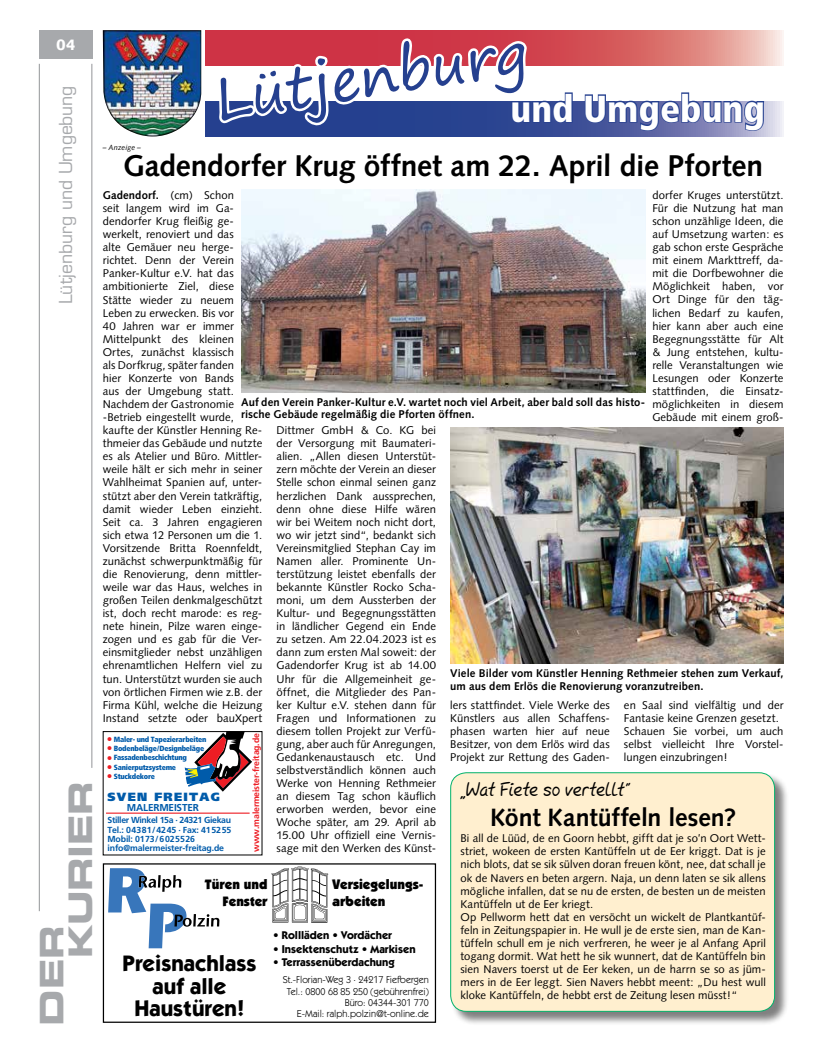
<style>
.page{position:relative;width:819px;height:1053px;background:#fff}
.page>*{position:absolute;margin:0;border:0;box-sizing:border-box;transform-origin:0 0}
.t1{font:57.5px "Segoe Print";color:#25408f}
.t2{font:900 condensed 37.5px "Frutiger LT Std";color:#fff}
.t3{font:32.5px/28.9px "Eurostile LT Std Bold Ex 2";letter-spacing:-.01em;color:#a7a9ac}
.t4{font:700 30px "Syntax LT Std";letter-spacing:-.005em;color:#000}
.t5{font:700 25px "Syntax LT Std";letter-spacing:-.005em;color:#000}
.t6{font:700 22.5px/22.5px "Itc Kabel";color:#000;text-align:center}
.t7{font:18.75px "Mcgannahan";letter-spacing:-.01em;color:#000;scale:.95 1}
.t8{font:17.5px "Eurostile LT Std";letter-spacing:-.005em;color:#a7a9ac}
.t9{font:900 15px "Syntax LT Std";color:#fff}
.t10{font:900 13.75px/16.5px "Itc Kabel";color:#000;text-align:right}
.t11{font:900 11.88px "Frutiger LT Std";letter-spacing:.11em;color:#005baa}
.t12{font:11.25px/13px "Syntax";letter-spacing:.005em;color:#000}
.t13{font:700 11.25px/12.5px "Syntax LT Std";letter-spacing:.01em;color:#000}
.t14{font:700 11.25px "Itc Kabel";color:#000}
.t15{font:10px/11.2px "Itc Kabel";color:#000;text-align:right}
.t16{font:700 10px "Frutiger LT Std";letter-spacing:-.02em;color:#005baa}
.t17{font:700 8.75px/9.4px "Frutiger LT Std";letter-spacing:-.02em;color:#005baa}
.t18{font:700 8.75px "Frutiger LT Std";letter-spacing:-.02em;color:#ed1d24}
.t19{font:900 condensed 7.5px "Frutiger LT Std";letter-spacing:-.03em;color:#005baa}
.t20{font:italic 7.5px "Syntax LT Std";letter-spacing:.01em;color:#000}
.s1{font-weight:700}
.s2{font-size:11.25px;color:#ed1d24}
</style>
<div class="page">
<hr style="left:39px;top:64px;width:1px;height:847px;background:#939598">
<hr style="left:92px;top:64px;width:1px;height:703px;background:#939598">
<div style="left:39px;top:30px;width:53px;height:29px;background:#a7a9ac"></div>
<svg style="left:108px;top:868px;width:111px;height:80px"></svg>
<svg style="left:271px;top:866px;width:57px;height:56px"></svg>
<div style="left:103px;top:863px;width:333px;height:159px;border:1px solid #000"></div>
<hr style="left:106px;top:812px;width:143px;height:1px;background:#ed1d24">
<svg style="left:185px;top:731px;width:67px;height:60px"></svg>
<svg style="left:206px;top:101px;width:577px;height:35px;background:#818aba"></svg>
<svg style="left:206px;top:30px;width:577px;height:36px;background:#db7273"></svg>
<svg style="left:583px;top:92px;width:182px;height:40px"></svg>
<img style="left:103px;top:30px;width:98px;height:106px">
<svg style="left:214px;top:36px;width:360px;height:100px"></svg>
<img style="left:241px;top:189px;width:404px;height:203px">
<img style="left:450px;top:427px;width:333px;height:236px">
<div style="left:451px;top:773px;width:338px;height:252px;background:#000;opacity:.5"></div>
<div style="left:450px;top:772px;width:324px;height:239px;background:#ffefcf;border-radius:16px"></div>
<div style="left:450px;top:772px;width:325px;height:239px;border:1px solid #00b26b;border-radius:16px"></div>
<p class="t9" style="left:56px;top:36px;width:21px">04</p>
<p class="t8" style="left:55px;top:304px;width:220px;rotate:-90deg">Lütjenburg und Umgebung</p>
<p class="t3" style="left:37px;top:958px;width:179px;text-indent:-67px;rotate:-90deg">DER<br>KURIER</p>
<p class="t1" style="left:207px;top:50px;width:317px;rotate:-9deg">Lütjenburg</p>
<p class="t2" style="left:510px;top:86px;width:256px">und Umgebung</p>
<p class="t20" style="left:103px;top:143px;width:40px">– Anzeige –</p>
<p class="t4" style="left:123px;top:148px;width:641px">Gadendorfer Krug öffnet am 22. April die Pforten</p>
<p class="t12" style="left:652px;top:188px;width:133px;text-align:justify">dorfer Kruges unterstützt.<br>Für die Nutzung hat man schon unzählige Ideen, die auf Umsetzung warten: es gab schon erste Gespräche mit einem Markttreff, da&shy;mit die Dorfbewohner die Möglichkeit haben, vor Ort Dinge für den täg&shy;lichen Bedarf zu kaufen, hier kann aber auch eine Begegnungsstätte für Alt &amp; Jung entstehen, kultu&shy;relle Veranstaltungen wie Lesungen oder Konzerte stattfinden, die Einsatz&shy;möglichkeiten in diesem Gebäude mit einem groß-</p>
<p class="t12" style="left:103px;top:188px;width:161px"><span class="s1">Gadendorf.</span> (cm) Schon<br>seit langem wird im Ga&shy;dendorfer Krug fleißig ge&shy;werkelt, renoviert und das<br>alte Gemäuer neu herge&shy;richtet. Denn der Verein<br>Panker-Kultur e.V. hat das ambitionierte Ziel, diese<br>Stätte wieder zu neuem<br>Leben zu erwecken. Bis vor<br>40 Jahren war er immer<br>Mittelpunkt des kleinen<br>Ortes, zunächst klassisch<br>als Dorfkrug, später fanden<br>hier Konzerte von Bands<br>aus der Umgebung statt.<br>Nachdem der Gastronomie -Betrieb eingestellt wurde, kaufte der Künstler Henning Re&shy;thmeier das Gebäude und nutzte es als Atelier und Büro. Mittler&shy;weile hält er sich mehr in seiner<br>Wahlheimat Spanien auf, unter&shy;stützt aber den Verein tatkräftig, damit wieder Leben einzieht.<br>Seit ca. 3 Jahren engagieren sich etwa 12 Personen um die 1.<br>Vorsitzende Britta Roennfeldt, zunächst schwerpunktmäßig für die Renovierung, denn mittler&shy;weile war das Haus, welches in großen Teilen denkmalgeschützt ist, doch recht marode: es reg&shy;nete hinein, Pilze waren einge&shy;zogen und es gab für die Ver&shy;einsmitglieder nebst unzähligen ehrenamtlichen Helfern viel zu tun. Unterstützt wurden sie auch von örtlichen Firmen wie z.B. der<br>Firma Kühl, welche die Heizung<br>Instand setzte oder bauXpert</p>
<p class="t13" style="left:241px;top:395px;width:405px">Auf den Verein Panker-Kultur e.V. wartet noch viel Arbeit, aber bald soll das histo&shy;rische Gebäude regelmäßig die Pforten öffnen.</p>
<p class="t12" style="left:276px;top:424px;width:161px;text-align:justify">Dittmer GmbH &amp; Co. KG bei der Versorgung mit Baumateri&shy;alien. „Allen diesen Unterstüt&shy;zern möchte der Verein an dieser Stelle schon einmal seinen ganz herzlichen Dank aussprechen, denn ohne diese Hilfe wären wir bei Weitem noch nicht dort, wo wir jetzt sind“, bedankt sich Vereinsmitglied Stephan Cay im Namen aller. Prominente Un&shy;terstützung leistet ebenfalls der bekannte Künstler Rocko Scha&shy;moni, um dem Aussterben der Kultur- und Begegnungsstätten in ländlicher Gegend ein Ende zu setzen. Am 22.04.2023 ist es dann zum ersten Mal soweit: der Gadendorfer Krug ist ab 14.00<br>Uhr für die Allgemeinheit ge&shy;öffnet, die Mitglieder des Pan&shy;ker Kultur e.V. stehen dann für Fragen und Informationen zu diesem tollen Projekt zur Verfü&shy;gung, aber auch für Anregungen, Gedankenaustausch etc. Und selbstverständlich können auch Werke von Henning Rethmeier an diesem Tag schon käuflich erworben werden, bevor eine Woche später, am 29. April ab 15.00 Uhr offiziell eine Vernis&shy;sage mit den Werken des Künst-</p>
<p class="t13" style="left:450px;top:667px;width:335px">Viele Bilder vom Künstler Henning Rethmeier stehen zum Verkauf, um aus dem Erlös die Renovierung voranzutreiben.</p>
<p class="t12" style="left:624px;top:698px;width:161px">en Saal sind vielfältig und der<br>Fantasie keine Grenzen gesetzt.<br>Schauen Sie vorbei, um auch selbst vielleicht Ihre Vorstel&shy;lungen einzubringen!</p>
<p class="t12" style="left:450px;top:698px;width:161px;text-align:justify">lers stattfindet. Viele Werke des Künstlers aus allen Schaffens&shy;phasen warten hier auf neue Besitzer, von dem Erlös wird das Projekt zur Rettung des Gaden-</p>
<p class="t18" style="left:251px;top:852px;width:120px;rotate:-90deg">www.malermeister-freitag.de</p>
<p class="t19" style="left:107px;top:734px;width:101px"><span class="s2">•</span> Maler- und Tapezierarbeiten</p>
<p class="t19" style="left:107px;top:743px;width:99px"><span class="s2">•</span> Bodenbeläge/Designbeläge</p>
<p class="t19" style="left:107px;top:753px;width:82px"><span class="s2">•</span> Fassadenbeschichtung</p>
<p class="t19" style="left:107px;top:762px;width:71px"><span class="s2">•</span> Sanierputzsysteme</p>
<p class="t19" style="left:107px;top:771px;width:50px"><span class="s2">•</span> Stuckdekore</p>
<p class="t7" style="left:460px;top:776px;width:182px">„Wat Fiete so vertellt“</p>
<p class="t5" style="left:490px;top:802px;width:247px">Könt Kantüffeln lesen?</p>
<p class="t12" style="left:460px;top:832px;width:307px">Bi all de Lüüd, de en Goorn hebbt, gifft dat je so’n Oort Wett&shy;striet, wokeen de ersten Kantüffeln ut de Eer kriggt. Dat is je nich blots, dat se sik sülven doran freuen könt, nee, dat schall je ok de Navers en beten argern. Naja, un denn laten se sik allens mögliche infallen, dat se nu de ersten, de besten un de meisten Kantüffeln ut de Eer kriegt.<br>Op Pellworm hett dat en versöcht un wickelt de Plantkantüf&shy;feln in Zeitungspapier in. He wull je de erste sien, man de Kan&shy;tüffeln schull em je nich verfreren, he weer je al Anfang April togang dormit. Wat hett he sik wunnert, dat de Kantüffeln bin sien Navers toerst ut de Eer keken, un de harrn se so as jüm&shy;mers in de Eer leggt. Sien Navers hebbt meent: „Du hest wull kloke Kantüffeln, de hebbt erst de Zeitung lesen müsst!“</p>
<p class="t11" style="left:107px;top:789px;width:114px">SVEN FREITAG</p>
<p class="t16" style="left:127px;top:801px;width:73px">MALERMEISTER</p>
<p class="t17" style="left:107px;top:815px;width:125px">Stiller Winkel 15a · 24321 Giekau<br>Tel.: 04381/4245 · Fax: 415255<br>Mobil: 0173/6025526 info@malermeister-freitag.de</p>
<p class="t10" style="left:205px;top:875px;width:64px">Türen und<br>Fenster</p>
<p class="t10" style="left:332px;top:875px;width:92px;text-align:left">Versiegelungs&shy;arbeiten</p>
<p class="t14" style="left:273px;top:928px;width:120px">• Rollläden • Vordächer</p>
<p class="t14" style="left:273px;top:941px;width:144px">• Insektenschutz • Markisen</p>
<p class="t14" style="left:273px;top:955px;width:123px">• Terrassenüberdachung</p>
<p class="t15" style="left:283px;top:974px;width:148px">St.-Florian-Weg 3 · 24217 Fiefbergen<br>Tel.: 0800 68 85 250 (gebührenfrei)<br>Büro: 04344-301 770<br>E-Mail: ralph.polzin@t-online.de</p>
<p class="t6" style="left:123px;top:951px;width:135px">Preisnachlass auf alle<br>Haustüren!</p>
</div>
